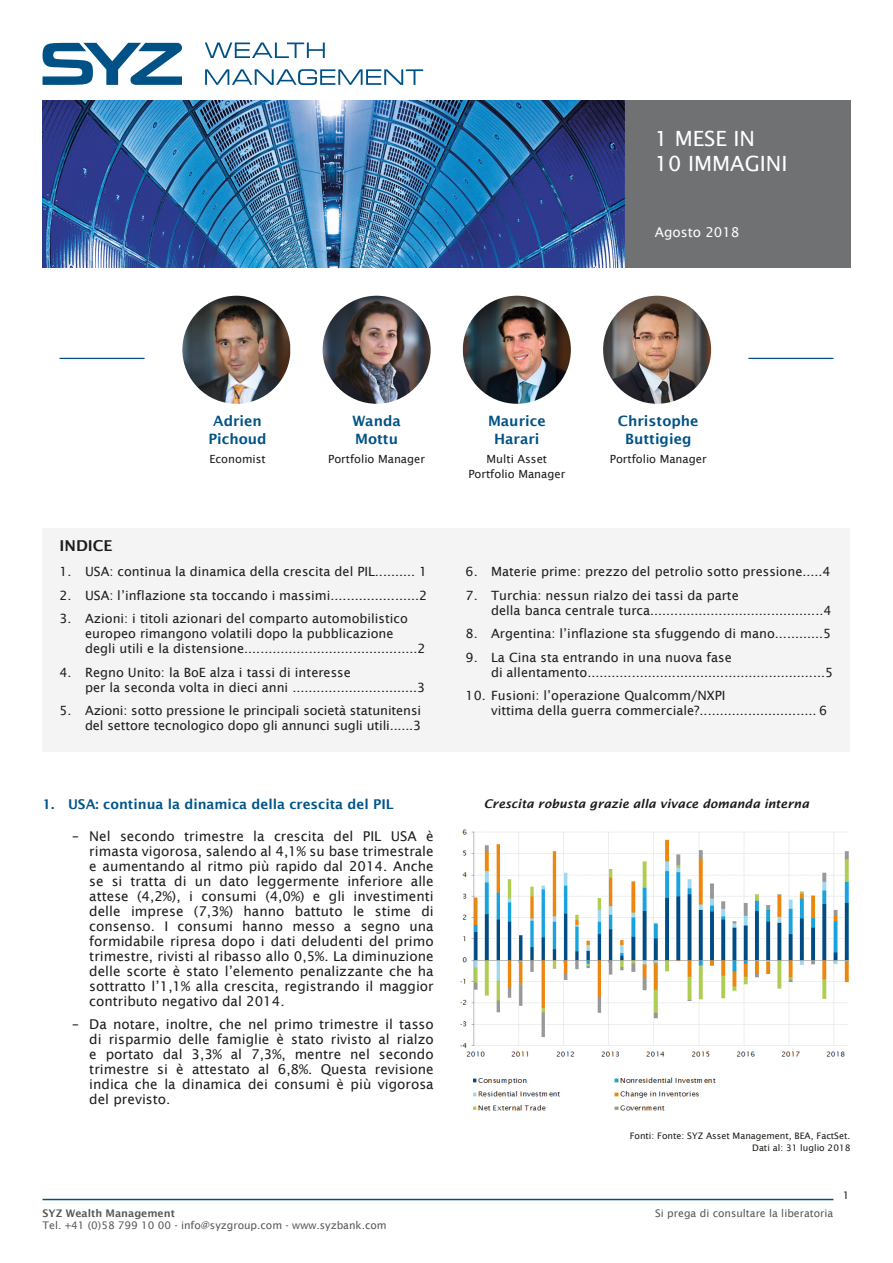
<style>
.page{position:relative;width:893px;height:1263px;background:#fff}
.page>*{position:absolute;margin:0;border:0;box-sizing:border-box;transform-origin:0 0}
.t1{font:21px/25.2px "Lucida Sans";color:#fff}
.t2{font:600 15px "Lucida Sans";color:#1d1d1b}
.t3{font:600 14.25px/18px "Lucida Sans";color:#005286;text-align:center}
.t4{font:13.5px/15px "Lucida Sans";color:#1d1d1b;text-align:justify}
.t5{font:600 13.5px "Lucida Sans";color:#015489}
.t6{font:13.5px "Lucida Sans";color:#fff}
.t7{font:12.75px/15px "Lucida Sans";color:#1d1d1b}
.Graph_TITLES{font:italic 600 12px "Lucida Sans";color:#1d1d1b}
.t8{font:11.25px/15px "Lucida Sans";color:#1d1d1b;text-align:center}
.t9{font:10.5px "Lucida Sans";color:#575756}
.t10{font:600 10.5px "Lucida Sans";color:#575756}
.PAGE_NUMBERING{font:10.5px "Lucida Sans";color:#1d1d1b}
.Source_data{font:9px "Lucida Sans";color:#1d1d1b}
</style>
<div class="page">
<svg style="left:43px;top:43px;width:139px;height:42px"></svg>
<svg style="left:205px;top:43px;width:120px;height:15px"></svg>
<svg style="left:205px;top:69px;width:218px;height:16px"></svg>
<img style="left:43px;top:100px;width:807px;height:168px">
<hr style="left:43px;top:1199px;width:790px;height:1px;background:#005286">
<div style="left:43px;top:528px;width:807px;height:224px;background:#f4f4f4"></div>
<img style="left:460px;top:829px;width:390px;height:282px">
<hr style="left:748px;top:358px;width:85px;height:1px;background:#005286">
<hr style="left:60px;top:358px;width:85px;height:1px;background:#005286">
<img style="left:182px;top:296px;width:108px;height:108px;border-radius:53px">
<img style="left:603px;top:296px;width:108px;height:108px;border-radius:54px">
<img style="left:323px;top:296px;width:108px;height:108px;border-radius:54px">
<img style="left:463px;top:296px;width:108px;height:108px;border-radius:53px">
<h1 class="t1" style="left:655px;top:126px;width:134px">1 MESE IN<br>10 IMMAGINI</h1>
<p class="t6" style="left:655px;top:224px;width:86px">Agosto 2018</p>
<p class="t2" style="left:60px;top:537px;width:55px">INDICE</p>
<p class="t3" style="left:208px;top:412px;width:60px">Adrien<br>Pichoud</p>
<p class="t8" style="left:209px;top:451px;width:58px">Economist</p>
<p class="t3" style="left:352px;top:412px;width:50px;text-align:left">Wanda<br>Mottu</p>
<p class="t8" style="left:328px;top:451px;width:98px">Portfolio Manager</p>
<p class="t7" style="left:60px;top:564px;width:369px">1. USA: continua la dinamica della crescita del PIL.......... 1</p>
<p class="t7" style="left:60px;top:588px;width:369px">2. USA: l’inflazione sta toccando i massimi......................2</p>
<p class="t7" style="left:85px;top:611px;width:342px;text-indent:-26px">3. Azioni: i titoli azionari del comparto automobilistico europeo rimangono volatili dopo la pubblicazione degli utili e la distensione...........................................2</p>
<p class="t7" style="left:85px;top:665px;width:342px;text-indent:-26px">4. Regno Unito: la BoE alza i tassi di interesse<br>per la seconda volta in dieci anni ...............................3</p>
<p class="t7" style="left:60px;top:703px;width:363px;text-align:right">5. Azioni: sotto pressione le principali società statunitensi del settore tecnologico dopo gli annunci sugli utili......3</p>
<p class="t5" style="left:43px;top:796px;width:353px">1. USA: continua la dinamica della crescita del PIL</p>
<p class="t4" style="left:89px;top:828px;width:346px;text-indent:-17px">– Nel secondo trimestre la crescita del PIL USA è rimasta vigorosa, salendo al 4,1% su base trimestrale e aumentando al ritmo più rapido dal 2014. Anche se si tratta di un dato leggermente inferiore alle attese (4,2%), i consumi (4,0%) e gli investimenti delle imprese (7,3%) hanno battuto le stime di consenso. I consumi hanno messo a segno una formidabile ripresa dopo i dati deludenti del primo trimestre, rivisti al ribasso allo 0,5%. La diminuzione delle scorte è stato l’elemento penalizzante che ha sottratto l’1,1% alla crescita, registrando il maggior contributo negativo dal 2014.</p>
<p class="t4" style="left:89px;top:1017px;width:346px;text-indent:-17px">– Da notare, inoltre, che nel primo trimestre il tasso di risparmio delle famiglie è stato rivisto al rialzo e portato dal 3,3% al 7,3%, mentre nel secondo trimestre si è attestato al 6,8%. Questa revisione indica che la dinamica dei consumi è più vigorosa del previsto.</p>
<p class="t3" style="left:488px;top:412px;width:59px">Maurice<br>Harari</p>
<p class="t8" style="left:468px;top:451px;width:98px">Multi Asset<br>Portfolio Manager</p>
<p class="t3" style="left:618px;top:412px;width:82px">Christophe<br>Buttigieg</p>
<p class="t8" style="left:610px;top:451px;width:98px">Portfolio Manager</p>
<p class="t7" style="left:466px;top:564px;width:367px">6. Materie prime: prezzo del petrolio sotto pressione.....4</p>
<p class="t7" style="left:491px;top:588px;width:342px;text-indent:-26px">7. Turchia: nessun rialzo dei tassi da parte<br>della banca centrale turca...........................................4</p>
<p class="t7" style="left:466px;top:626px;width:367px">8. Argentina: l’inflazione sta sfuggendo di mano............5</p>
<p class="t7" style="left:491px;top:650px;width:343px;text-indent:-26px">9. La Cina sta entrando in una nuova fase<br>di allentamento...........................................................5</p>
<p class="t7" style="left:491px;top:688px;width:337px;text-indent:-26px">10. Fusioni: l’operazione Qualcomm/NXPI<br>vittima della guerra commerciale?............................. 6</p>
<p class="Graph_TITLES" style="left:484px;top:796px;width:327px">Crescita robusta grazie alla vivace domanda interna</p>
<p class="Source_data" style="left:630px;top:1130px;width:222px">Fonti: Fonte: SYZ Asset Management, BEA, FactSet.</p>
<p class="Source_data" style="left:752px;top:1142px;width:100px">Dati al: 31 luglio 2018</p>
<p class="PAGE_NUMBERING" style="left:843px;top:1189px;width:8px">1</p>
<p class="t10" style="left:43px;top:1207px;width:134px">SYZ Wealth Management</p>
<p class="t9" style="left:655px;top:1207px;width:180px">Si prega di consultare la liberatoria</p>
<p class="t9" style="left:43px;top:1219px;width:346px">Tel. +41 (0)58 799 10 00 - info@syzgroup.com - www.syzbank.com</p>
</div>
